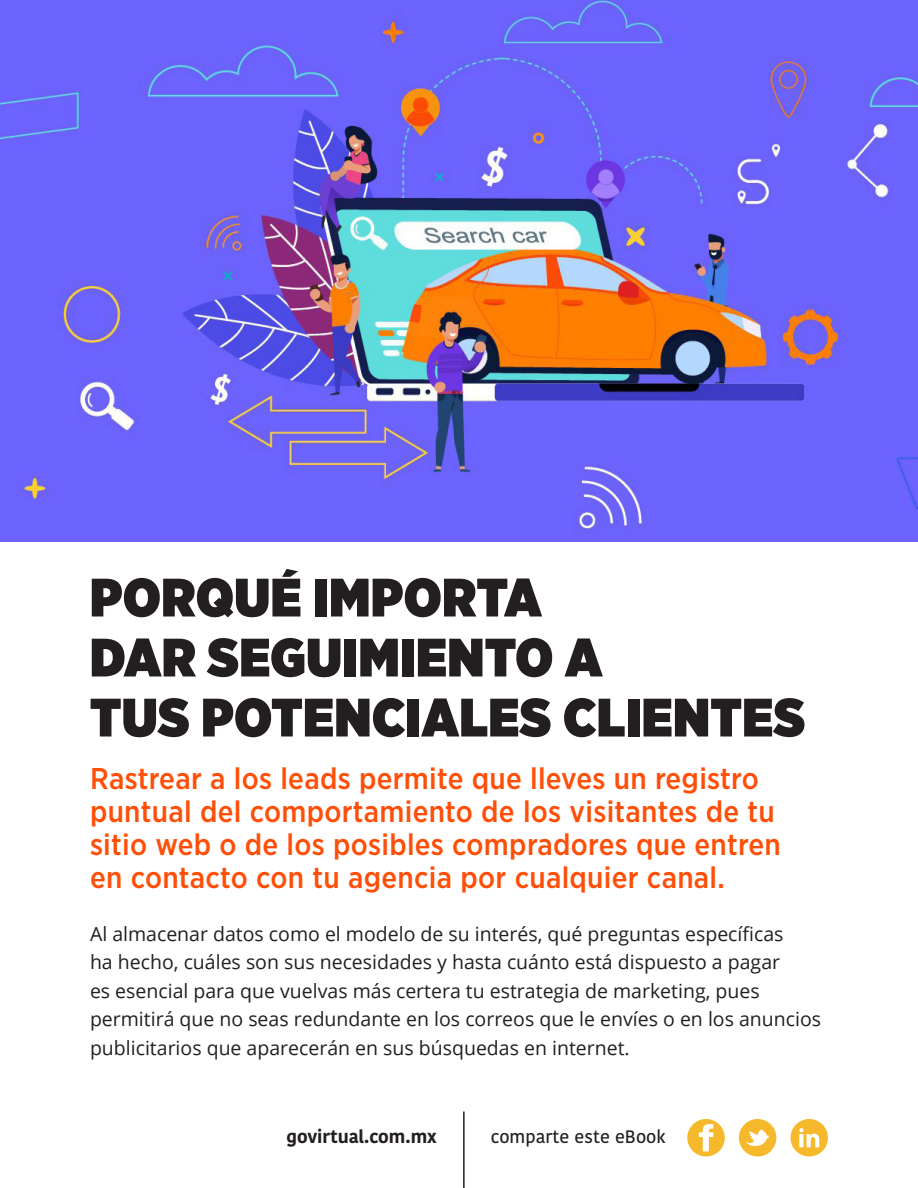
<style>
.page{position:relative;width:918px;height:1188px;background:#fff}
.page>*{position:absolute;margin:0;border:0;box-sizing:border-box;transform-origin:0 0}
._1_titulo{font:900 54px "Gotham Narrow";letter-spacing:.01em;color:#231f20}
._2_sumario{font:500 30px/33px "Gotham Narrow";letter-spacing:.01em;color:#ff4e08}
._3_0Texto{font:19.5px/28.5px "Open Sans";color:#231f20}
.t1{font:500 18px "Kohinoor Devanagari";color:#231f20}
.t2{font:700 18px "Kohinoor Devanagari";color:#231f20}
</style>
<div class="page">
<svg style="left:687px;top:1119px;width:38px;height:37px"></svg>
<svg style="left:739px;top:1119px;width:37px;height:37px"></svg>
<svg style="left:790px;top:1119px;width:38px;height:37px"></svg>
<hr style="left:463px;top:1112px;width:2px;height:76px;background:#231f20">
<img style="left:0;top:0;width:918px;height:542px">
<p class="_1_titulo" style="left:90px;top:561px;width:453px">PORQUÉ IMPORTA</p>
<p class="_1_titulo" style="left:90px;top:621px;width:514px">DAR SEGUIMIENTO A</p>
<p class="_1_titulo" style="left:90px;top:681px;width:717px">TUS POTENCIALES CLIENTES</p>
<p class="_2_sumario" style="left:90px;top:762px;width:692px">Rastrear a los leads permite que lleves un registro puntual del comportamiento de los visitantes de tu sitio web o de los posibles compradores que entren en contacto con tu agencia por cualquier canal.</p>
<p class="_3_0Texto" style="left:90px;top:919px;width:733px">Al almacenar datos como el modelo de su interés, qué preguntas específicas<br>ha hecho, cuáles son sus necesidades y hasta cuánto está dispuesto a pagar<br>es esencial para que vuelvas más certera tu estrategia de marketing, pues permitirá que no seas redundante en los correos que le envíes o en los anuncios publicitarios que aparecerán en sus búsquedas en internet.</p>
<p class="t2" style="left:286px;top:1121px;width:152px">govirtual.com.mx</p>
<p class="t1" style="left:491px;top:1126px;width:177px">comparte este eBook</p>
</div>
